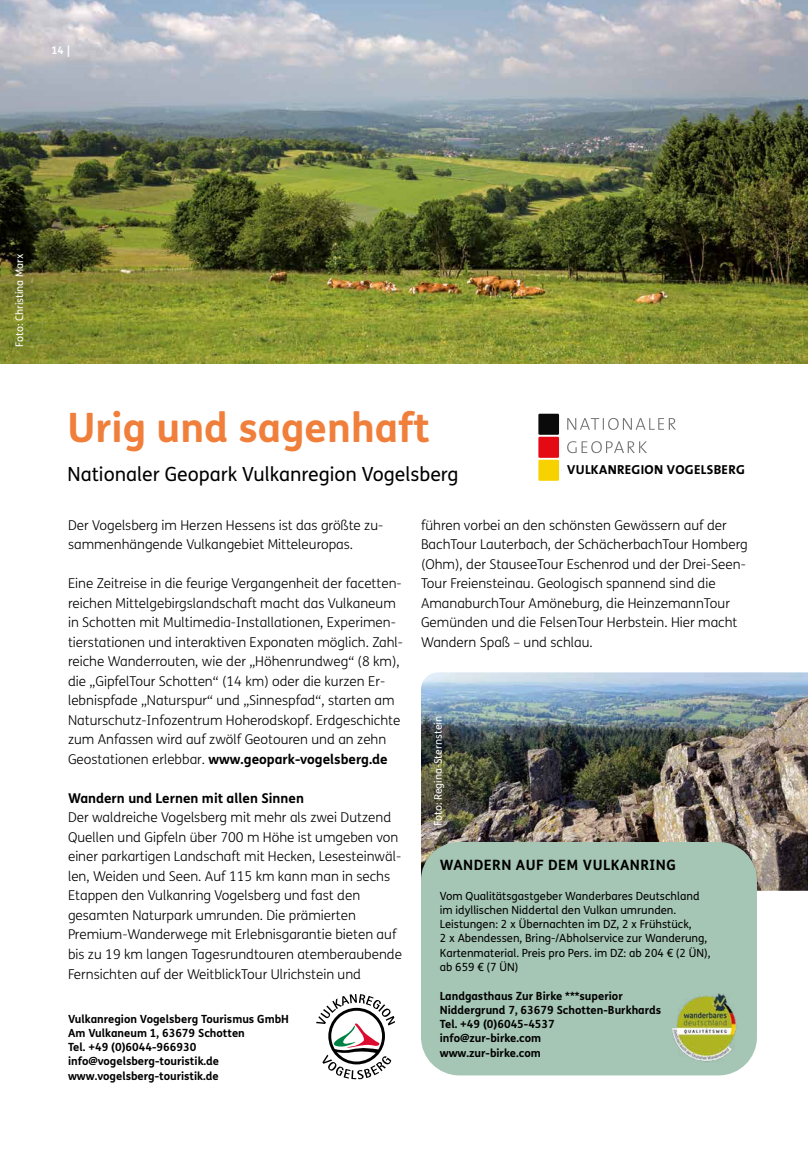
<style>
.page{position:relative;width:808px;height:1149px;background:#fff}
.page>*{position:absolute;margin:0;border:0;box-sizing:border-box;transform-origin:0 0}
.t1{font:700 40.5px "FS Me";color:#f07f3c}
.t2{font:19.5px "FS Me";color:#000}
.t3{font:700 14.25px "FS Me";letter-spacing:.03em;color:#000}
.t4{font:300 13.5px/19.5px "FS Me";color:#000}
.t5{font:700 13.5px "FS Me";color:#000}
.t6{font:700 13.05px "The Mix Office";letter-spacing:.025em;color:#000}
.t7{font:700 11.25px/14.2px "FS Me";color:#000}
.t8{font:11.25px/14.2px "FS Me";color:#000}
.t9{font:10.5px "FS Me";color:#fff}
.t10{font:700 10.5px "FS Me";color:#fff}
.s1{font-weight:700}
</style>
<div class="page">
<img style="left:0;top:0;width:808px;height:364px">
<img style="left:421px;top:672px;width:387px;height:218px">
<svg style="left:538px;top:413px;width:21px;height:67px"></svg>
<svg style="left:567px;top:441px;width:80px;height:13px"></svg>
<svg style="left:567px;top:418px;width:109px;height:12px"></svg>
<div style="left:421px;top:841px;width:336px;height:234px;background:#a5c5b5;border-radius:38px"></div>
<img style="left:672px;top:993px;width:64px;height:69px">
<svg style="left:316px;top:994px;width:79px;height:86px"></svg>
<p class="t10" style="left:51px;top:42px;width:20px">14 |</p>
<p class="t9" style="left:12px;top:347px;width:95px;rotate:-90deg">Foto: Christina Marx</p>
<h1 class="t1" style="left:68px;top:396px;width:364px">Urig und sagenhaft</h1>
<h2 class="t2" style="left:68px;top:461px;width:393px">Nationaler Geopark Vulkanregion Vogelsberg</h2>
<p class="t4" style="left:68px;top:514px;width:317px">Der Vogelsberg im Herzen Hessens ist das größte zu&shy;sammenhängende Vulkangebiet Mitteleuropas.</p>
<p class="t4" style="left:68px;top:573px;width:337px">Eine Zeitreise in die feurige Vergangenheit der facetten&shy;reichen Mittelgebirgslandschaft macht das Vulkaneum in Schotten mit Multimedia-Installationen, Experimen&shy;tierstationen und interaktiven Exponaten möglich. Zahl&shy;reiche Wanderrouten, wie der „Höhenrundweg“ (8 km), die „GipfelTour Schotten“ (14 km) oder die kurzen Er&shy;lebnispfade „Naturspur“ und „Sinnespfad“, starten am Naturschutz-Infozentrum Hoherodskopf. Erdgeschichte zum Anfassen wird auf zwölf Geotouren und an zehn Geostationen erlebbar. <span class="s1">www.geopark-vogelsberg.de</span></p>
<p class="t5" style="left:68px;top:787px;width:237px">Wandern und Lernen mit allen Sinnen</p>
<p class="t4" style="left:68px;top:807px;width:335px">Der waldreiche Vogelsberg mit mehr als zwei Dutzend Quellen und Gipfeln über 700 m Höhe ist umgeben von einer parkartigen Landschaft mit Hecken, Lesesteinwäl&shy;len, Weiden und Seen. Auf 115 km kann man in sechs Etappen den Vulkanring Vogelsberg und fast den gesamten Naturpark umrunden. Die prämierten Premium-Wanderwege mit Erlebnisgarantie bieten auf bis zu 19 km langen Tagesrundtouren atemberaubende Fernsichten auf der WeitblickTour Ulrichstein und</p>
<p class="t6" style="left:567px;top:462px;width:179px">VULKANREGION VOGELSBERG</p>
<p class="t4" style="left:421px;top:514px;width:328px">führen vorbei an den schönsten Gewässern auf der BachTour Lauterbach, der SchächerbachTour Homberg (Ohm), der StauseeTour Eschenrod und der Drei-Seen-Tour Freiensteinau. Geologisch spannend sind die AmanaburchTour Amöneburg, die HeinzemannTour Gemünden und die FelsenTour Herbstein. Hier macht Wandern Spaß – und schlau.</p>
<p class="t9" style="left:431px;top:825px;width:111px;rotate:-90deg">Foto: Regina-Sternstein</p>
<p class="t3" style="left:440px;top:853px;width:238px">WANDERN AUF DEM VULKANRING</p>
<p class="t8" style="left:440px;top:888px;width:272px">Vom Qualitätsgastgeber Wanderbares Deutschland im idyllischen Niddertal den Vulkan umrunden.<br>Leistungen: 2 x Übernachten im DZ, 2 x Frühstück,<br>2 x Abendessen, Bring-/Abholservice zur Wanderung, Kartenmaterial. Preis pro Pers. im DZ: ab 204 € (2 ÜN), ab 659 € (7 ÜN)</p>
<p class="t7" style="left:440px;top:987px;width:223px">Landgasthaus Zur Birke ***superior<br>Niddergrund 7, 63679 Schotten-Burkhards<br>Tel. +49 (0)6045-4537<br>info@zur-birke.com<br>www.zur-birke.com</p>
<p class="t7" style="left:68px;top:1010px;width:222px">Vulkanregion Vogelsberg Tourismus GmbH<br>Am Vulkaneum 1, 63679 Schotten<br>Tel. +49 (0)6044-966930 info@vogelsberg-touristik.de www.vogelsberg-touristik.de</p>
</div>
